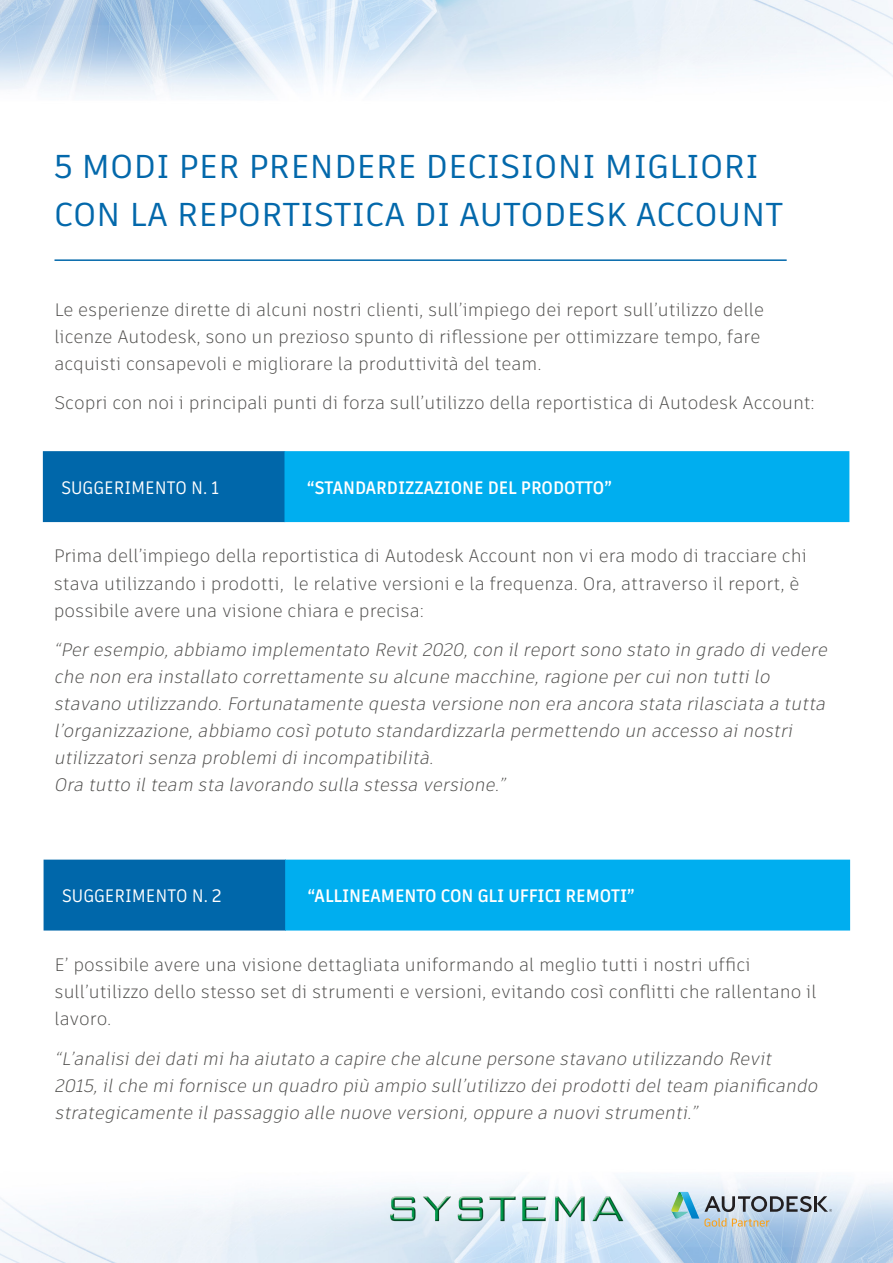
<style>
.page{position:relative;width:893px;height:1263px;background:#fff}
.page>*{position:absolute;margin:0;border:0;box-sizing:border-box;transform-origin:0 0}
.t1{font:33px/48px "Artifakt Element";color:#0067aa}
.t2{font:300 18px/27px "Artifakt Element";color:#4e4d4b}
.t3{font:italic 300 18px/27px "Artifakt Element";color:#4e4d4b}
.t4{font:700 18px "Artifakt Element";color:#fff;scale:.9 1}
.t5{font:18px "Artifakt Element";color:#fff;scale:.9 1}
</style>
<div class="page">
<img style="left:0;top:0;width:893px;height:95px">
<img style="left:0;top:1175px;width:893px;height:88px">
<hr style="left:55px;top:259px;width:732px;height:2px;background:#0067aa">
<div style="left:44px;top:452px;width:240px;height:69px;background:#0067aa"></div>
<div style="left:43px;top:451px;width:242px;height:71px;border:2px solid #0067aa"></div>
<div style="left:285px;top:452px;width:564px;height:69px;background:#00aeef"></div>
<div style="left:284px;top:451px;width:565px;height:71px;border:2px solid #00aeef"></div>
<div style="left:44px;top:860px;width:241px;height:70px;background:#0067aa"></div>
<div style="left:286px;top:860px;width:563px;height:70px;background:#00aeef"></div>
<svg style="left:671px;top:1192px;width:161px;height:35px;background:#aabdc7"></svg>
<img style="left:390px;top:1193px;width:233px;height:31px">
<h1 class="t1" style="left:54px;top:143px;width:731px">5 MODI PER PRENDERE DECISIONI MIGLIORI<br>CON LA REPORTISTICA DI AUTODESK ACCOUNT</h1>
<p class="t2" style="left:54px;top:296px;width:711px">Le esperienze dirette di alcuni nostri clienti, sull’impiego dei report sull’utilizzo delle licenze Autodesk, sono un prezioso spunto di riflessione per ottimizzare tempo, fare acquisti consapevoli e migliorare la produttività del team.</p>
<p class="t2" style="left:54px;top:389px;width:762px">Scopri con noi i principali punti di forza sull’utilizzo della reportistica di Autodesk Account:</p>
<p class="t5" style="left:61px;top:475px;width:177px">SUGGERIMENTO N. 1</p>
<p class="t4" style="left:307px;top:475px;width:340px">“STANDARDIZZAZIONE DEL PRODOTTO”</p>
<p class="t2" style="left:54px;top:543px;width:755px">Prima dell’impiego della reportistica di Autodesk Account non vi era modo di tracciare chi stava utilizzando i prodotti, le relative versioni e la frequenza. Ora, attraverso il report, è possibile avere una visione chiara e precisa:</p>
<p class="t3" style="left:54px;top:636px;width:779px">“Peresempio,abbiamo implementato Revit2020,con ilreportsono stato in grado divedere che non era installato correttamente su alcune macchine,ragione percuinon tuttilo stavano utilizzando.Fortunatamente questa versione non era ancora stata rilasciata a tutta l’organizzazione,abbiamo cosìpotuto standardizzarla permettendo un accesso ainostri utilizzatorisenza problemidiincompatibilità.</p>
<p class="t3" style="left:54px;top:771px;width:457px">Ora tutto ilteam sta lavorando sulla stessa versione.”</p>
<p class="t5" style="left:62px;top:883px;width:179px">SUGGERIMENTO N. 2</p>
<p class="t4" style="left:308px;top:883px;width:365px">“ALLINEAMENTO CON GLI UFFICI REMOTI”</p>
<p class="t2" style="left:55px;top:951px;width:764px">E’ possibile avere una visione dettagliata uniformando al meglio tutti i nostri uffici sull’utilizzo dello stesso set di strumenti e versioni, evitando così conflitti che rallentano il lavoro.</p>
<p class="t3" style="left:55px;top:1045px;width:769px">“L’analisideidatimiha aiutato a capire che alcune persone stavano utilizzando Revit<br>2015,ilche mifornisce un quadro più ampio sull’utilizzo deiprodottidelteam pianificando strategicamente ilpassaggio alle nuove versioni,oppure a nuovistrumenti.”</p>
</div>
